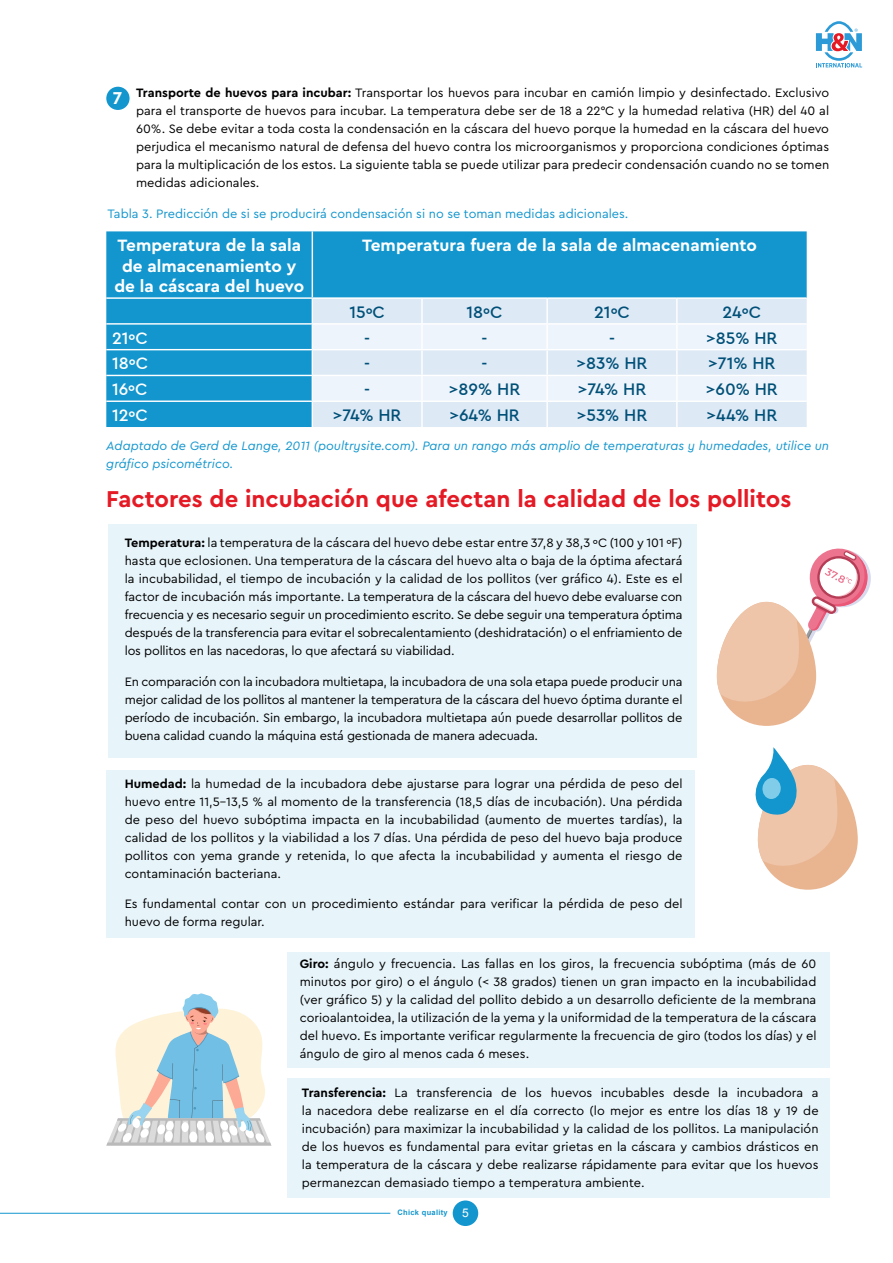
<style>
.page{position:relative;width:893px;height:1263px;background:#fff}
.page>*{position:absolute;margin:0;border:0;box-sizing:border-box;transform-origin:0 0}
.t1{font:700 24px "Cera Pro";color:#e41a25}
.t2{font:700 18px "Cera Pro";color:#fff}
.t3{font:700 17.25px/20.7px "Cera Pro";color:#fff;text-align:center}
.t4{font:500 17.25px "Cera PRO";color:#005078}
.t5{font:500 17.25px "Cera PRO";color:#fff}
.Texto_base{font:12.75px/18px "Cera Pro";color:#000;text-align:justify}
.Texto_base-2{font:italic 12.75px/18px "Cera Pro";color:#1396ce}
.Texto_base-3{font:12.75px "Cera Pro";color:#1396ce}
.t6{font:700 7.5px "Arial";letter-spacing:.04em;color:#1396ce}
.s1{font-weight:700}
.s2{font-weight:400;font-size:12px;color:#fff}
</style>
<div class="page">
<div style="left:108px;top:524px;width:589px;height:234px;background:#e7f4fa"></div>
<div style="left:106px;top:770px;width:589px;height:167px;background:#e7f4fa"></div>
<div style="left:287px;top:951px;width:542px;height:116px;background:#e7f4fa"></div>
<div style="left:287px;top:1078px;width:542px;height:119px;background:#e7f4fa"></div>
<div style="left:106px;top:231px;width:701px;height:66px;background:#1396ce"></div>
<hr style="left:312px;top:231px;width:1px;height:66px;background:#fff">
<svg style="left:106px;top:299px;width:701px;height:128px;background:#aad5ec"></svg>
<hr style="left:422px;top:400px;width:125px;height:2px;background:#fff">
<hr style="left:421px;top:402px;width:2px;height:25px;background:#fff">
<hr style="left:547px;top:400px;width:130px;height:2px;background:#fff">
<hr style="left:546px;top:402px;width:2px;height:25px;background:#fff">
<hr style="left:677px;top:400px;width:130px;height:2px;background:#fff">
<hr style="left:676px;top:402px;width:2px;height:25px;background:#fff">
<div style="left:106px;top:87px;width:24px;height:23px;background:#1396ce;border-radius:50%"></div>
<svg style="left:717px;top:548px;width:154px;height:172px"></svg>
<svg style="left:758px;top:765px;width:100px;height:125px"></svg>
<svg style="left:755px;top:747px;width:91px;height:137px"></svg>
<svg style="left:106px;top:993px;width:165px;height:153px"></svg>
<hr style="left:0;top:1213px;width:390px;height:1px;background:#1396ce">
<div style="left:453px;top:1200px;width:25px;height:26px;background:#1396ce;border-radius:50%"></div>
<svg style="left:816px;top:21px;width:46px;height:46px"></svg>
<p class="Texto_base" style="left:136px;top:83px;width:695px"><span class="s1">Transporte de huevos para incubar:</span> Transportar los huevos para incubar en camión limpio y desinfectado. Exclusivo para el transporte de huevos para incubar. La temperatura debe ser de 18 a 22°C y la humedad relativa (HR) del 40 al 60%. Se debe evitar a toda costa la condensación en la cáscara del huevo porque la humedad en la cáscara del huevo perjudica el mecanismo natural de defensa del huevo contra los microorganismos y proporciona condiciones óptimas para la multiplicación de los estos. La siguiente tabla se puede utilizar para predecir condensación cuando no se tomen medidas adicionales.</p>
<p class="Texto_base-3" style="left:107px;top:205px;width:523px">Tabla 3. Predicción de si se producirá condensación si no se toman medidas adicionales.</p>
<p class="t2" style="left:113px;top:86px;width:11px">7</p>
<p class="t3" style="left:114px;top:234px;width:191px">Temperatura de la sala de almacenamiento y de la cáscara del huevo</p>
<p class="t3" style="left:362px;top:234px;width:396px">Temperatura fuera de la sala de almacenamiento</p>
<p class="t4" style="left:349px;top:302px;width:37px">15ºC</p>
<p class="t4" style="left:467px;top:302px;width:38px">18ºC</p>
<p class="t4" style="left:594px;top:302px;width:37px">21ºC</p>
<p class="t4" style="left:722px;top:302px;width:40px">24ºC</p>
<p class="t5" style="left:112px;top:328px;width:37px">21ºC</p>
<p class="t4" style="left:364px;top:328px;width:7px">-</p>
<p class="t4" style="left:482px;top:328px;width:7px">-</p>
<p class="t4" style="left:609px;top:328px;width:7px">-</p>
<p class="t4" style="left:706px;top:328px;width:73px">&gt;85% HR</p>
<p class="t5" style="left:112px;top:353px;width:38px">18ºC</p>
<p class="t4" style="left:364px;top:353px;width:7px">-</p>
<p class="t4" style="left:482px;top:353px;width:7px">-</p>
<p class="t4" style="left:577px;top:353px;width:72px">&gt;83% HR</p>
<p class="t4" style="left:708px;top:353px;width:69px">&gt;71% HR</p>
<p class="t5" style="left:112px;top:379px;width:37px">16ºC</p>
<p class="t4" style="left:364px;top:379px;width:7px">-</p>
<p class="t4" style="left:449px;top:379px;width:73px">&gt;89% HR</p>
<p class="t4" style="left:578px;top:379px;width:70px">&gt;74% HR</p>
<p class="t4" style="left:706px;top:379px;width:73px">&gt;60% HR</p>
<p class="t5" style="left:112px;top:405px;width:37px">12ºC</p>
<p class="t4" style="left:333px;top:405px;width:70px">&gt;74% HR</p>
<p class="t4" style="left:449px;top:405px;width:72px">&gt;64% HR</p>
<p class="t4" style="left:577px;top:405px;width:72px">&gt;53% HR</p>
<p class="t4" style="left:706px;top:405px;width:72px">&gt;44% HR</p>
<p class="Texto_base-2" style="left:106px;top:436px;width:724px">Adaptado de Gerd de Lange, 2011 (poultrysite.com). Para un rango más amplio de temperaturas y humedades, utilice un gráfico psicométrico.</p>
<p class="t1" style="left:106px;top:483px;width:686px">Factores de incubación que afectan la calidad de los pollitos</p>
<p class="Texto_base" style="left:125px;top:533px;width:559px"><span class="s1">Temperatura:</span> la temperatura de la cáscara del huevo debe estar entre 37,8 y 38,3 ºC (100 y 101 ºF) hasta que eclosionen. Una temperatura de la cáscara del huevo alta o baja de la óptima afectará la incubabilidad, el tiempo de incubación y la calidad de los pollitos (ver gráfico 4). Este es el factor de incubación más importante. La temperatura de la cáscara del huevo debe evaluarse con frecuencia y es necesario seguir un procedimiento escrito. Se debe seguir una temperatura óptima después de la transferencia para evitar el sobrecalentamiento (deshidratación) o el enfriamiento de los pollitos en las nacedoras, lo que afectará su viabilidad.</p>
<p class="Texto_base" style="left:125px;top:672px;width:559px">En comparación con la incubadora multietapa, la incubadora de una sola etapa puede producir una mejor calidad de los pollitos al mantener la temperatura de la cáscara del huevo óptima durante el período de incubación. Sin embargo, la incubadora multietapa aún puede desarrollar pollitos de buena calidad cuando la máquina está gestionada de manera adecuada.</p>
<p class="Texto_base" style="left:125px;top:774px;width:559px"><span class="s1">Humedad:</span> la humedad de la incubadora debe ajustarse para lograr una pérdida de peso del huevo entre 11,5-13,5 % al momento de la transferencia (18,5 días de incubación). Una pérdida de peso del huevo subóptima impacta en la incubabilidad (aumento de muertes tardías), la calidad de los pollitos y la viabilidad a los 7 días. Una pérdida de peso del huevo baja produce pollitos con yema grande y retenida, lo que afecta la incubabilidad y aumenta el riesgo de contaminación bacteriana.</p>
<p class="Texto_base" style="left:125px;top:895px;width:559px">Es fundamental contar con un procedimiento estándar para verificar la pérdida de peso del huevo de forma regular.</p>
<p class="Texto_base" style="left:300px;top:954px;width:518px"><span class="s1">Giro:</span> ángulo y frecuencia. Las fallas en los giros, la frecuencia subóptima (más de 60 minutos por giro) o el ángulo (&lt; 38 grados) tienen un gran impacto en la incubabilidad (ver gráfico 5) y la calidad del pollito debido a un desarrollo deficiente de la membrana corioalantoidea, la utilización de la yema y la uniformidad de la temperatura de la cáscara del huevo. Es importante verificar regularmente la frecuencia de giro (todos los días) y el ángulo de giro al menos cada 6 meses.</p>
<p class="Texto_base" style="left:302px;top:1083px;width:518px"><span class="s1">Transferencia:</span> La transferencia de los huevos incubables desde la incubadora a la nacedora debe realizarse en el día correcto (lo mejor es entre los días 18 y 19 de incubación) para maximizar la incubabilidad y la calidad de los pollitos. La manipulación de los huevos es fundamental para evitar grietas en la cáscara y cambios drásticos en la temperatura de la cáscara y debe realizarse rápidamente para evitar que los huevos permanezcan demasiado tiempo a temperatura ambiente.</p>
<p class="t6" style="left:397px;top:1207px;width:73px">Chick quality <span class="s2">5</span></p>
</div>
